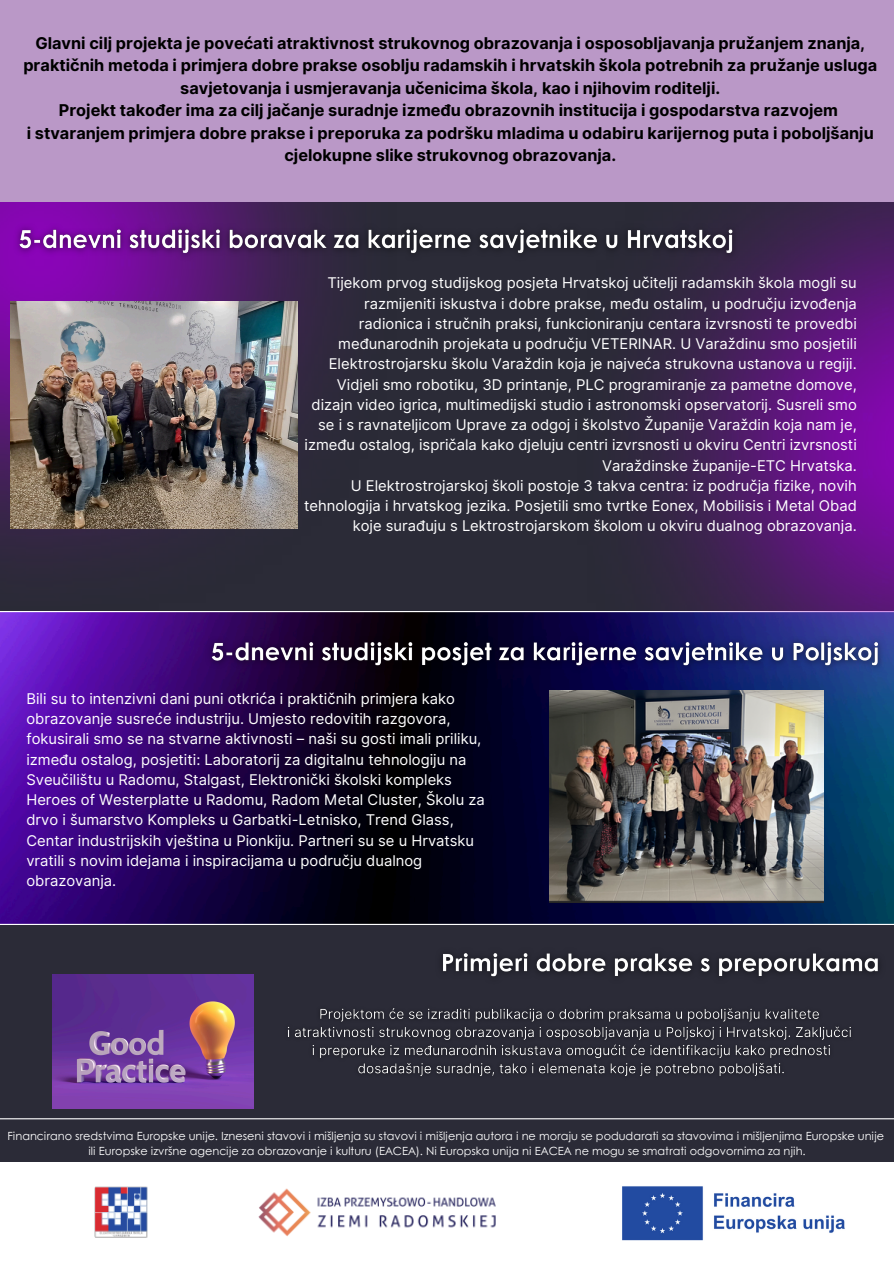
<style>
.page{position:relative;width:894px;height:1264px;background:#fff}
.page>*{position:absolute;margin:0;border:0;box-sizing:border-box;transform-origin:0 0}
.t1{font:700 16.2px/22.5px "Inter";color:#000;text-align:center}
.t2{font:14.7px/20.2px "Inter";color:#fff;text-align:right}
.t3{font:11.25px "Century Gothic";color:#fff}
</style>
<div class="page">
<div style="left:0;top:0;width:893px;height:1263px;background:#2b2b37"></div>
<svg style="left:0;top:611px;width:893px;height:314px;background:#1f094f"></svg>
<img style="left:0;top:202px;width:324px;height:340px">
<img style="left:577px;top:202px;width:316px;height:600px">
<hr style="left:0;top:201px;width:893px;height:1px;background:#fff">
<div style="left:0;top:1162px;width:893px;height:101px;background:#fff"></div>
<img style="left:11px;top:302px;width:286px;height:227px">
<img style="left:94px;top:1186px;width:54px;height:52px">
<img style="left:258px;top:1188px;width:238px;height:48px">
<img style="left:549px;top:690px;width:274px;height:212px">
<div style="left:0;top:0;width:893px;height:201px;background:#ba98c7"></div>
<img style="left:52px;top:974px;width:201px;height:134px">
<img style="left:288px;top:1008px;width:563px;height:68px">
<img style="left:8px;top:218px;width:737px;height:48px">
<img style="left:200px;top:630px;width:691px;height:49px">
<img style="left:442px;top:953px;width:437px;height:24px">
<hr style="left:0;top:1118px;width:893px;height:1px;background:#fff">
<img style="left:622px;top:1186px;width:223px;height:54px">
<h2 class="t1" style="left:23px;top:32px;width:855px">Glavni cilj projekta je povećati atraktivnost strukovnog obrazovanja i osposobljavanja pružanjem znanja, praktičnih metoda i primjera dobre prakse osoblju radamskih i hrvatskih škola potrebnih za pružanje usluga savjetovanja i usmjeravanja učenicima škola, kao i njihovim roditelji.<br>Projekt također ima za cilj jačanje suradnje između obrazovnih institucija i gospodarstva razvojem<br>i stvaranjem primjera dobre prakse i preporuka za podršku mladima u odabiru karijernog puta i poboljšanju cjelokupne slike strukovnog obrazovanja.</h2>
<p class="t2" style="left:304px;top:273px;width:554px">Tijekom prvog studijskog posjeta Hrvatskoj učitelji radamskih škola mogli su razmijeniti iskustva i dobre prakse, među ostalim, u području izvođenja radionica i stručnih praksi, funkcioniranju centara izvrsnosti te provedbi međunarodnih projekata u području VETERINAR. U Varaždinu smo posjetili Elektrostrojarsku školu Varaždin koja je najveća strukovna ustanova u regiji.<br>Vidjeli smo robotiku, 3D printanje, PLC programiranje za pametne domove, dizajn video igrica, multimedijski studio i astronomski opservatorij. Susreli smo se i s ravnateljicom Uprave za odgoj i školstvo Županije Varaždin koja nam je, između ostalog, ispričala kako djeluju centri izvrsnosti u okviru Centri izvrsnosti Varaždinske županije-ETC Hrvatska.<br>U Elektrostrojarskoj školi postoje 3 takva centra: iz područja fizike, novih tehnologija i hrvatskog jezika. Posjetili smo tvrtke Eonex, Mobilisis i Metal Obad koje surađuju s Lektrostrojarskom školom u okviru dualnog obrazovanja.</p>
<p class="t2" style="left:26px;top:688px;width:460px;text-align:left">Bili su to intenzivni dani puni otkrića i praktičnih primjera kako obrazovanje susreće industriju. Umjesto redovitih razgovora, fokusirali smo se na stvarne aktivnosti – naši su gosti imali priliku, između ostalog, posjetiti: Laboratorij za digitalnu tehnologiju na Sveučilištu u Radomu, Stalgast, Elektronički školski kompleks Heroes of Westerplatte u Radomu, Radom Metal Cluster, Školu za drvo i šumarstvo Kompleks u Garbatki-Letnisko, Trend Glass, Centar industrijskih vještina u Pionkiju. Partneri su se u Hrvatsku vratili s novim idejama i inspiracijama u području dualnog obrazovanja.</p>
<p class="t3" style="left:7px;top:1126px;width:877px">Financirano sredstvima Europske unije. Izneseni stavovi i mišljenja su stavovi i mišljenja autora i ne moraju se podudarati sa stavovima i mišljenjima Europske unije</p>
<p class="t3" style="left:88px;top:1141px;width:718px">ili Europske izvršne agencije za obrazovanje i kulturu (EACEA). Ni Europska unija ni EACEA ne mogu se smatrati odgovornima za njih.</p>
</div>
